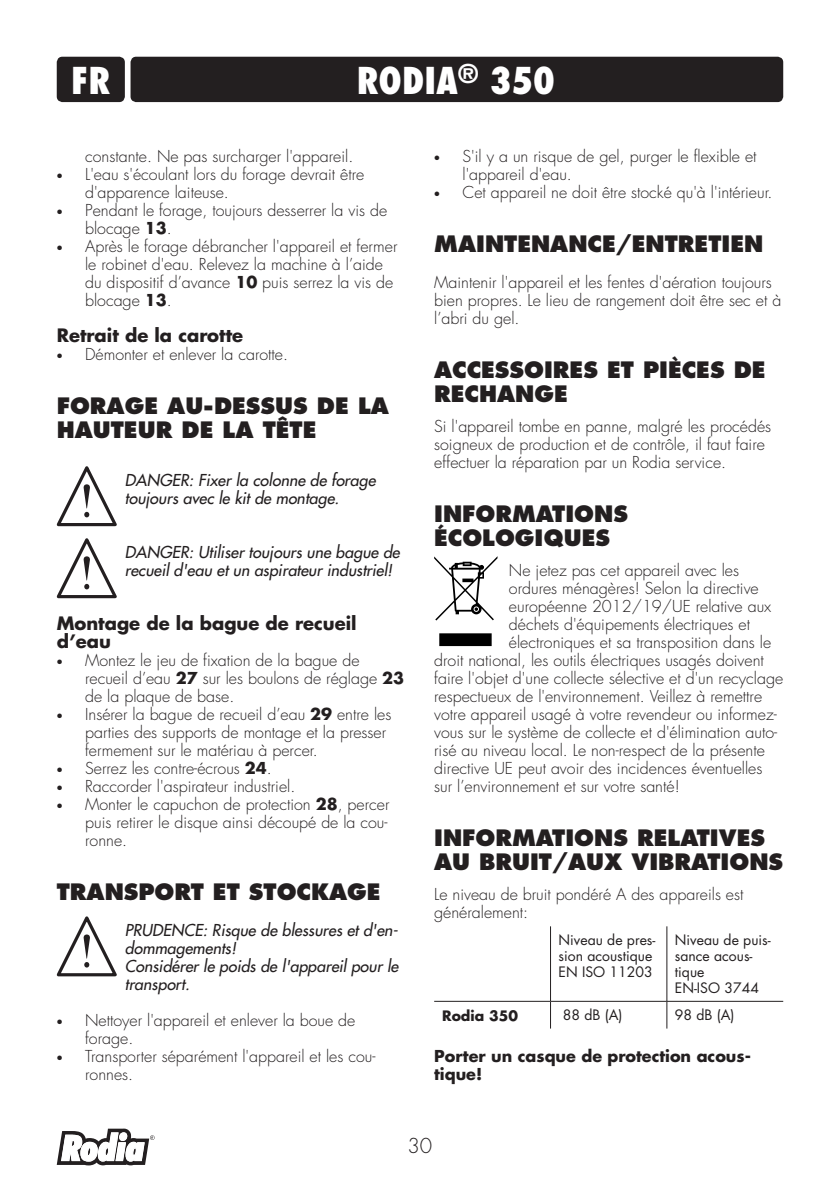
<style>
.page{position:relative;width:840px;height:1191px;background:#fff}
.page>*{position:absolute;margin:0;border:0;box-sizing:border-box;transform-origin:0 0}
.t1{font:800 condensed 36px "Futura";color:#fff}
.t2{font:800 22px/24px "Futura";color:#231f20}
.t3{font:300 20px "Futura";color:#231f20}
.t4{font:700 18px/18px "Futura";color:#231f20}
.t5{font:300 16px/18px "Futura";color:#231f20}
.t6{font:italic 16px/18px "Futura";color:#231f20}
.t7{font:700 16px/18px "Futura";color:#231f20}
.t8{font:14px/16px "Futura";color:#231f20}
.t9{font:700 14px "Futura";color:#231f20}
.s1{font-family:"Myriad Pro";font-weight:900}
.s2{font-weight:700}
</style>
<div class="page">
<div style="left:130px;top:57px;width:652px;height:45px;background:#231f20;border-radius:6px"></div>
<div style="left:57px;top:57px;width:68px;height:45px;background:#231f20;border-radius:6px"></div>
<svg style="left:57px;top:1128px;width:97px;height:37px"></svg>
<svg style="left:57px;top:466px;width:60px;height:60px"></svg>
<svg style="left:57px;top:538px;width:60px;height:60px"></svg>
<svg style="left:57px;top:916px;width:60px;height:60px"></svg>
<svg style="left:434px;top:556px;width:63px;height:90px"></svg>
<hr style="left:550px;top:926px;width:1px;height:75px;background:#231f20">
<hr style="left:666px;top:926px;width:1px;height:75px;background:#231f20">
<hr style="left:434px;top:1001px;width:116px;height:1px;background:#231f20">
<hr style="left:550px;top:1001px;width:116px;height:1px;background:#231f20">
<svg style="left:550px;top:1001px;width:1px;height:27px"></svg>
<hr style="left:666px;top:1001px;width:116px;height:1px;background:#231f20">
<svg style="left:666px;top:1001px;width:1px;height:27px"></svg>
<h1 class="t1" style="left:71px;top:57px;width:41px">FR</h1>
<h1 class="t1" style="left:356px;top:57px;width:199px">RODIA<sup>®</sup> 350</h1>
<p class="t5" style="left:85px;top:147px;width:269px">constante. Ne pas surcharger l'appareil.</p>
<p class="t5" style="left:85px;top:165px;width:280px;text-indent:-28px"><span class="s1">•</span> L'eau s'écoulant lors du forage devrait être d'apparence laiteuse.</p>
<p class="t5" style="left:85px;top:201px;width:303px;text-indent:-28px"><span class="s1">•</span> Pendant le forage, toujours desserrer la vis de blocage <span class="s2">13</span>.</p>
<p class="t5" style="left:85px;top:237px;width:313px;text-indent:-28px"><span class="s1">•</span> Après le forage débrancher l'appareil et fermer le robinet d'eau. Relevez la machine à l’aide du dispositif d’avance <span class="s2">10</span> puis serrez la vis de blocage <span class="s2">13</span>.</p>
<p class="t4" style="left:57px;top:326px;width:188px">Retrait de la carotte</p>
<p class="t5" style="left:57px;top:345px;width:233px"><span class="s1">•</span> Démonter et enlever la carotte.</p>
<h2 class="t2" style="left:57px;top:394px;width:333px">FORAGE AU-DESSUS DE LA<br>HAUTEUR DE LA TÊTE</h2>
<p class="t6" style="left:125px;top:471px;width:252px">DANGER: Fixer la colonne de forage toujours avec le kit de montage.</p>
<p class="t6" style="left:125px;top:543px;width:276px">DANGER: Utiliser toujours une bague de recueil d'eau et un aspirateur industriel!</p>
<p class="t4" style="left:57px;top:614px;width:301px">Montage de la bague de recueil d’eau</p>
<p class="t5" style="left:85px;top:651px;width:320px;text-indent:-28px"><span class="s1">•</span> Montez le jeu de fixation de la bague de recueil d’eau <span class="s2">27</span> sur les boulons de réglage <span class="s2">23 </span>de la plaque de base.</p>
<p class="t5" style="left:85px;top:705px;width:307px;text-indent:-28px"><span class="s1">•</span> Insérer la bague de recueil d’eau <span class="s2">29</span> entre les parties des supports de montage et la presser fermement sur le matériau à percer.</p>
<p class="t5" style="left:57px;top:759px;width:216px"><span class="s1">•</span> Serrez les contre-écrous <span class="s2">24</span>.</p>
<p class="t5" style="left:57px;top:777px;width:240px"><span class="s1">•</span> Raccorder l'aspirateur industriel.</p>
<p class="t5" style="left:85px;top:795px;width:305px;text-align:justify;text-indent:-28px"><span class="s1">•</span> Monter le capuchon de protection <span class="s2">28</span>, percer puis retirer le disque ainsi découpé de la cou&shy;ronne.</p>
<h2 class="t2" style="left:57px;top:880px;width:325px">TRANSPORT ET STOCKAGE</h2>
<p class="t6" style="left:125px;top:921px;width:275px">PRUDENCE: Risque de blessures et d'en&shy;dommagements!<br>Considérer le poids de l'appareil pour le transport.</p>
<p class="t5" style="left:85px;top:1011px;width:272px;text-indent:-28px"><span class="s1">•</span> Nettoyer l'appareil et enlever la boue de forage.</p>
<p class="t5" style="left:85px;top:1047px;width:291px;text-indent:-28px"><span class="s1">•</span> Transporter séparément l'appareil et les cou&shy;ronnes.</p>
<p class="t5" style="left:462px;top:147px;width:295px;text-indent:-28px"><span class="s1">•</span> S'il y a un risque de gel, purger le flexible et l'appareil d'eau.</p>
<p class="t5" style="left:434px;top:183px;width:339px"><span class="s1">•</span> Cet appareil ne doit être stocké qu'à l'intérieur.</p>
<h2 class="t2" style="left:434px;top:232px;width:330px">MAINTENANCE/ENTRETIEN</h2>
<p class="t5" style="left:434px;top:273px;width:348px">Maintenir l'appareil et les fentes d'aération toujours bien propres. Le lieu de rangement doit être sec et à l’abri du gel.</p>
<h2 class="t2" style="left:434px;top:358px;width:333px">ACCESSOIRES ET PIÈCES DE<br>RECHANGE</h2>
<p class="t5" style="left:434px;top:417px;width:338px">Si l'appareil tombe en panne, malgré les procédés soigneux de production et de contrôle, il faut faire effectuer la réparation par un Rodia service.</p>
<h2 class="t2" style="left:434px;top:502px;width:195px">INFORMATIONS<br>ÉCOLOGIQUES</h2>
<p class="t5" style="left:508px;top:561px;width:231px">Ne jetez pas cet appareil avec les</p>
<p class="t5" style="left:508px;top:579px;width:251px">ordures ménagères! Selon la directive</p>
<p class="t5" style="left:508px;top:597px;width:264px">européenne 2012/19/UE relative aux</p>
<p class="t5" style="left:508px;top:615px;width:242px">déchets d'équipements électriques et</p>
<p class="t5" style="left:508px;top:633px;width:264px">électroniques et sa transposition dans le</p>
<p class="t5" style="left:434px;top:651px;width:331px">droit national, les outils électriques usagés doivent</p>
<p class="t5" style="left:434px;top:669px;width:350px">faire l'objet d'une collecte sélective et d'un recyclage</p>
<p class="t5" style="left:434px;top:687px;width:329px">respectueux de l'environnement. Veillez à remettre</p>
<p class="t5" style="left:434px;top:705px;width:344px">votre appareil usagé à votre revendeur ou informez-</p>
<p class="t5" style="left:434px;top:723px;width:344px">vous sur le système de collecte et d'élimination auto-</p>
<p class="t5" style="left:434px;top:741px;width:332px">risé au niveau local. Le non-respect de la présente</p>
<p class="t5" style="left:434px;top:759px;width:329px">directive UE peut avoir des incidences éventuelles</p>
<p class="t5" style="left:434px;top:777px;width:247px">sur l’environnement et sur votre santé!</p>
<h2 class="t2" style="left:434px;top:826px;width:350px">INFORMATIONS RELATIVES<br>AU BRUIT/AUX VIBRATIONS</h2>
<p class="t5" style="left:434px;top:885px;width:310px">Le niveau de bruit pondéré A des appareils est généralement:</p>
<p class="t8" style="left:558px;top:932px;width:98px">Niveau de pres&shy;sion acoustique<br>EN ISO 11203</p>
<p class="t8" style="left:674px;top:932px;width:97px">Niveau de puis&shy;sance acous&shy;tique<br>EN-ISO 3744</p>
<p class="t9" style="left:442px;top:1005px;width:77px">Rodia 350</p>
<p class="t8" style="left:562px;top:1007px;width:61px">88 dB (A)</p>
<p class="t8" style="left:674px;top:1007px;width:61px">98 dB (A)</p>
<p class="t7" style="left:434px;top:1047px;width:318px">Porter un casque de protection acous&shy;tique!</p>
<p class="t3" style="left:407px;top:1133px;width:26px">30</p>
</div>
